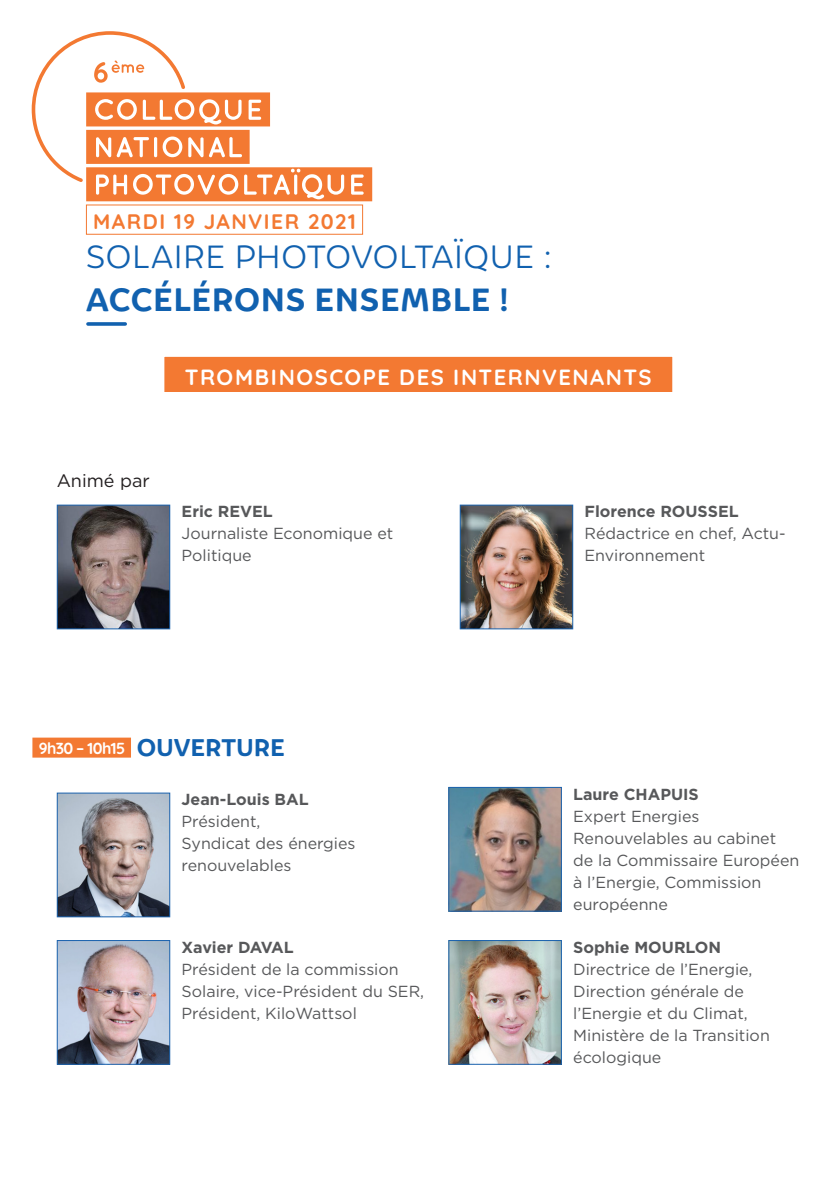
<style>
.page{position:relative;width:840px;height:1191px;background:#fff}
.page>*{position:absolute;margin:0;border:0;box-sizing:border-box;transform-origin:0 0}
.t1{font:300 32px "Igna Sans";letter-spacing:.015em;color:#1161af}
.t2{font:900 32px "Igna Sans";letter-spacing:.02em;color:#1161af}
.Table_Ronde{font:900 24px "Igna Sans";color:#1161af}
.t3{font:700 22px "Quicksand";letter-spacing:.07em;color:#fff}
.t4{font:700 21px "Quicksand";letter-spacing:.075em;color:#f37932}
.t5{font:18px "Gotham";color:#231f20}
.t6{font:16px/22px "Gotham";color:#57585a}
.t7{font:700 16px/22px "Gotham";color:#57585a}
.Horaire{font:700 16px "Quicksand";letter-spacing:-.035em;color:#fff}
.s1{font-weight:400}
</style>
<div class="page">
<img style="left:450px;top:942px;width:109px;height:120px">
<div style="left:448px;top:940px;width:113px;height:124px;border:1px solid #1c63ae"></div>
<svg style="left:32px;top:31px;width:340px;height:170px"></svg>
<svg style="left:88px;top:322px;width:37px;height:4px"></svg>
<div style="left:32px;top:737px;width:99px;height:20px;background:#f37932"></div>
<img style="left:59px;top:942px;width:109px;height:120px">
<div style="left:57px;top:940px;width:113px;height:124px;border:1px solid #1c63ae"></div>
<img style="left:59px;top:794px;width:109px;height:121px">
<div style="left:57px;top:792px;width:113px;height:125px;border:1px solid #1c63ae"></div>
<div style="left:164px;top:356px;width:508px;height:36px;background:#f37932"></div>
<div style="left:163px;top:356px;width:509px;height:37px;border:1px solid #fff"></div>
<img style="left:59px;top:506px;width:109px;height:121px">
<div style="left:57px;top:504px;width:113px;height:125px;border:1px solid #1c63ae"></div>
<img style="left:461px;top:506px;width:110px;height:121px">
<div style="left:459px;top:504px;width:114px;height:125px;border:1px solid #1c63ae"></div>
<img style="left:450px;top:789px;width:109px;height:120px">
<div style="left:448px;top:787px;width:113px;height:124px;border:1px solid #1c63ae"></div>
<p class="t4" style="left:93px;top:206px;width:264px">MARDI 19 JANVIER 2021</p>
<p class="t1" style="left:86px;top:236px;width:466px">SOLAIRE PHOTOVOLTAÏQUE :</p>
<p class="t2" style="left:86px;top:279px;width:423px">ACCÉLÉRONS ENSEMBLE !</p>
<p class="t3" style="left:185px;top:360px;width:468px">TROMBINOSCOPE DES INTERNVENANTS</p>
<p class="t5" style="left:57px;top:469px;width:94px">Animé par</p>
<p class="t7" style="left:181px;top:500px;width:93px">Eric REVEL</p>
<p class="t6" style="left:181px;top:522px;width:213px">Journaliste Economique et<br>Politique</p>
<p class="t7" style="left:584px;top:500px;width:155px">Florence ROUSSEL</p>
<p class="t6" style="left:584px;top:522px;width:202px">Rédactrice en chef, Actu-<br>Environnement</p>
<p class="Horaire" style="left:39px;top:735px;width:88px">9h30 – 10h15</p>
<p class="Table_Ronde" style="left:137px;top:731px;width:150px">OUVERTURE</p>
<p class="t7" style="left:181px;top:788px;width:128px">Jean-Louis BAL<br><span class="s1">Président,</span></p>
<p class="t6" style="left:181px;top:832px;width:175px">Syndicat des énergies renouvelables</p>
<p class="t7" style="left:181px;top:936px;width:114px">Xavier DAVAL</p>
<p class="t6" style="left:181px;top:957px;width:244px">Président de la commission<br>Solaire, vice-Président du SER,</p>
<p class="t6" style="left:181px;top:1001px;width:177px">Président, KiloWattsol</p>
<p class="t7" style="left:573px;top:783px;width:127px">Laure CHAPUIS</p>
<p class="t6" style="left:573px;top:804px;width:227px">Expert Energies<br>Renouvelables au cabinet de la Commissaire Européen à l’Energie, Commission européenne</p>
<p class="t7" style="left:573px;top:936px;width:149px">Sophie MOURLON</p>
<p class="t6" style="left:573px;top:957px;width:198px">Directrice de l’Energie,<br>Direction générale de l’Energie et du Climat,<br>Ministère de la Transition écologique</p>
</div>
